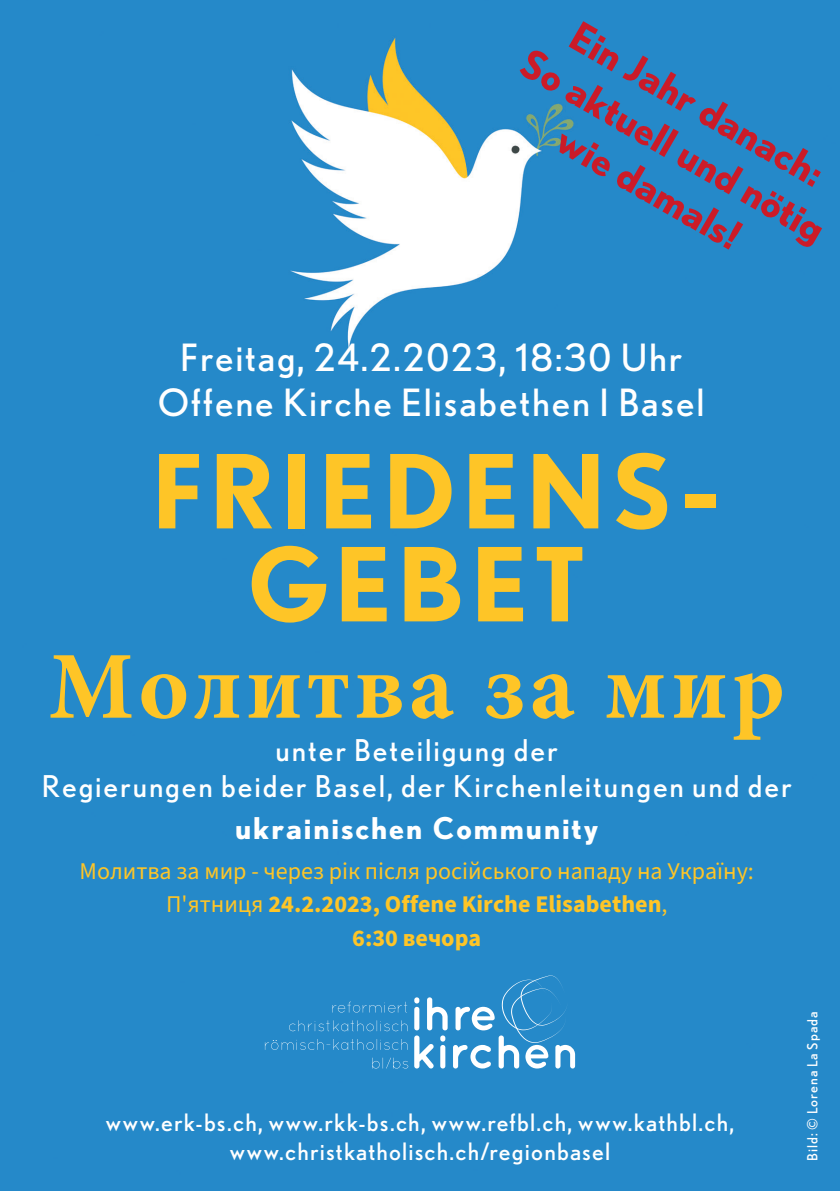
<style>
.page{position:relative;width:840px;height:1191px;background:#fff}
.page>*{position:absolute;margin:0;border:0;box-sizing:border-box;transform-origin:0 0}
.t1{font:700 102px "Nobel";letter-spacing:.055em;color:#fec527}
.t2{font:700 96px "Minion Pro";letter-spacing:.045em;color:#fec527}
.t3{font:700 40px/48px "Nobel";color:rgb(245 0 0/.8);text-align:center}
.t4{font:37.6px/45.2px "Nobel";letter-spacing:.05em;color:#fff;text-align:center}
.t5{font:30px/36px "Nobel";letter-spacing:.065em;color:#fff;text-align:center}
.t6{font:700 30px "Nobel";letter-spacing:.065em;color:#fff}
.t7{font:24px/33.8px "Source Sans Pro";color:#fec527;text-align:center}
.t8{font:24px/28.8px "Nobel";letter-spacing:.05em;color:#fff;text-align:center}
.t9{font:14px "Nobel";letter-spacing:.07em;color:#fff}
.s1{font-weight:700}
</style>
<div class="page">
<div style="left:0;top:0;width:839px;height:1191px;background:#2589c9"></div>
<svg style="left:332px;top:1001px;width:75px;height:11px"></svg>
<svg style="left:289px;top:1020px;width:118px;height:11px"></svg>
<svg style="left:265px;top:1039px;width:142px;height:11px;background:#3692cd"></svg>
<svg style="left:372px;top:1057px;width:36px;height:11px"></svg>
<svg style="left:414px;top:997px;width:33px;height:71px"></svg>
<svg style="left:453px;top:975px;width:121px;height:93px;background:#4b9dd2"></svg>
<h3 class="t3" style="left:560px;top:-4px;width:346px;rotate:30deg">Ein Jahr danach:<br>So aktuell und nötig wie damals!</h3>
<p class="t4" style="left:158px;top:334px;width:548px">Freitag, 24.2.2023, 18:30 Uhr<br>Offene Kirche Elisabethen I Basel</p>
<p class="t1" style="left:151px;top:431px;width:569px">FRIEDENS-</p>
<p class="t1" style="left:247px;top:524px;width:339px">GEBET</p>
<p class="t2" style="left:49px;top:619px;width:737px">Молитва за мир</p>
<p class="t5" style="left:42px;top:732px;width:750px">unter Beteiligung der<br>Regierungen beider Basel, der Kirchenleitungen und der</p>
<p class="t6" style="left:235px;top:810px;width:364px">ukrainischen Community</p>
<p class="t7" style="left:79px;top:854px;width:675px">Молитва за мир - через рік після російського нападу на Україну:<br>П'ятниця <span class="s1">24.2.2023, Offene Kirche Elisabethen</span>,<br><span class="s1">6:30 вечора</span></p>
<p class="t8" style="left:106px;top:1107px;width:629px">www.erk-bs.ch, www.rkk-bs.ch, www.refbl.ch, www.kathbl.ch, www.christkatholisch.ch/regionbasel</p>
<p class="t9" style="left:804px;top:1160px;width:150px;rotate:-90deg">Bild: ©️ Lorena La Spada</p>
</div>
